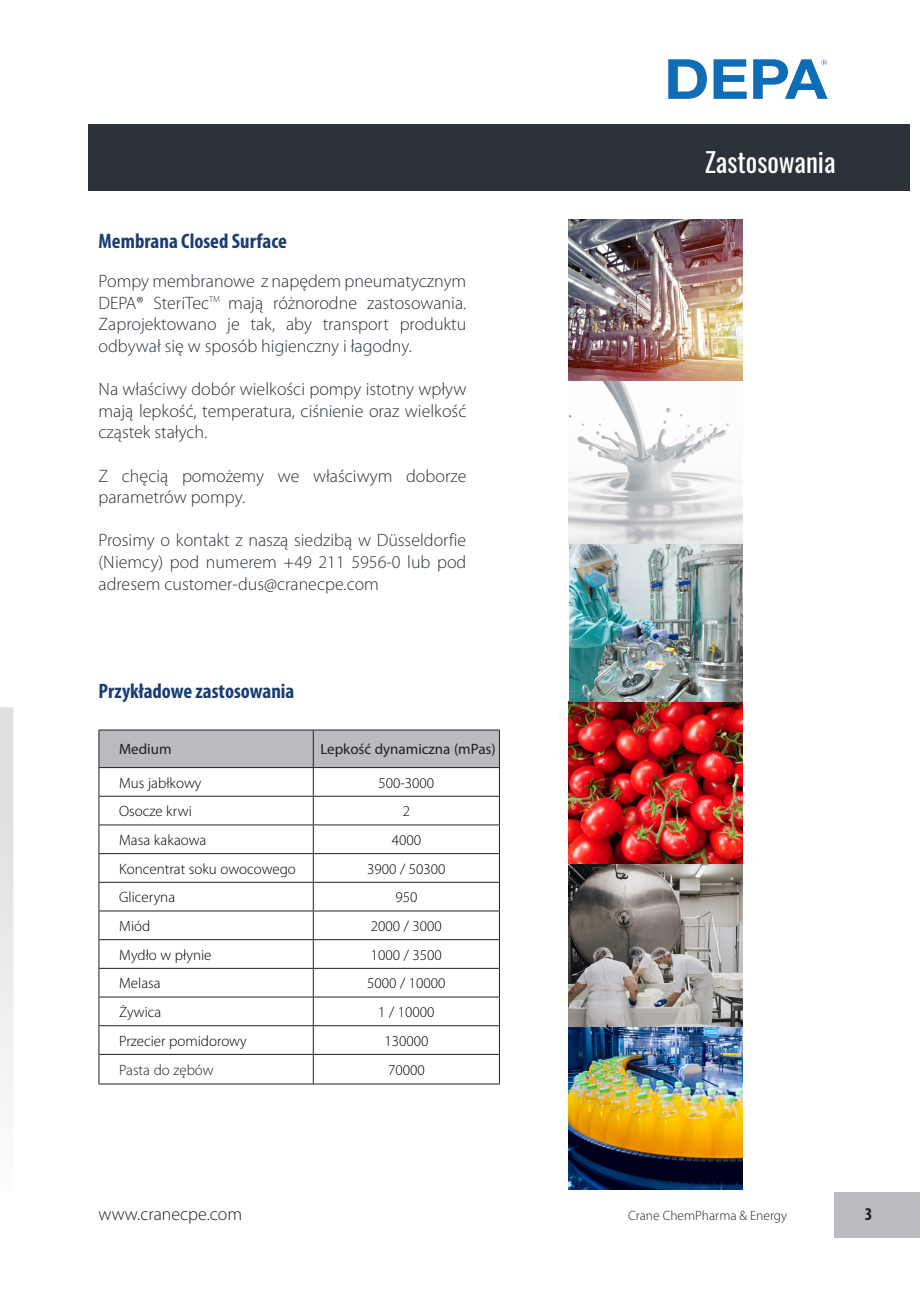
<style>
.page{position:relative;width:920px;height:1290px;background:#fff}
.page>*{position:absolute;margin:0;border:0;box-sizing:border-box;transform-origin:0 0}
.t1{font:27px "Oswald";color:#fff}
.Headings{font:700 condensed 21px "Myriad Pro";color:#1a3d73}
.t2{font:300 18px/21.6px "Myriad Pro";color:#2b3239;text-align:justify}
.t3{font:300 18px "Myriad Pro";color:#231f20}
.t4{font:700 condensed 18px "Myriad Pro";color:#231f20}
.t5{font:300 15px "Myriad Pro";color:#000}
.t6{font:15px "Myriad Pro";color:#231f20}
.t7{font:300 15px "Myriad Pro";color:#231f20}
.t8{font:300 13.5px "Myriad Pro";color:#231f20}
</style>
<div class="page">
<div style="left:834px;top:1192px;width:86px;height:46px;background:#babbbe"></div>
<div style="left:89px;top:124px;width:821px;height:66px;background:#2b3239"></div>
<svg style="left:668px;top:59px;width:39px;height:40px"></svg>
<svg style="left:714px;top:59px;width:33px;height:40px"></svg>
<svg style="left:753px;top:59px;width:75px;height:40px"></svg>
<svg style="left:0;top:707px;width:14px;height:380px;fill:#e7e7e8"></svg>
<svg style="left:99px;top:730px;width:401px;height:354px"></svg>
<hr style="left:99px;top:1084px;width:214px;height:1px;background:#231f20">
<hr style="left:313px;top:1084px;width:187px;height:1px;background:#231f20">
<img style="left:569px;top:219px;width:173px;height:971px">
<p class="Headings" style="left:99px;top:229px;width:190px">Membrana Closed Surface</p>
<p class="t2" style="left:99px;top:271px;width:369px">Pompy membranowe z napędem pneumatycznym DEPA® SteriTec<sup>TM</sup> mają różnorodne zastosowania.<br>Zaprojektowano je tak, aby transport produktu odbywał się w sposób higienczny i łagodny.</p>
<p class="t2" style="left:99px;top:379px;width:369px">Na właściwy dobór wielkości pompy istotny wpływ mają lepkość, temperatura, ciśnienie oraz wielkość cząstek stałych.</p>
<p class="t2" style="left:99px;top:465px;width:369px">Z chęcią pomożemy we właściwym doborze parametrów pompy.</p>
<p class="t2" style="left:99px;top:530px;width:369px">Prosimy o kontakt z naszą siedzibą w Düsseldorfie (Niemcy) pod numerem +49 211 5956-0 lub pod adresem customer-dus@cranecpe.com</p>
<p class="Headings" style="left:99px;top:679px;width:197px">Przykładowe zastosowania</p>
<p class="t6" style="left:119px;top:741px;width:54px">Medium</p>
<p class="t6" style="left:320px;top:741px;width:177px">Lepkość dynamiczna (mPas)</p>
<p class="t5" style="left:119px;top:774px;width:84px">Mus jabłkowy</p>
<p class="t5" style="left:378px;top:774px;width:57px">500-3000</p>
<p class="t5" style="left:119px;top:803px;width:74px">Osocze krwi</p>
<p class="t5" style="left:403px;top:803px;width:9px">2</p>
<p class="t5" style="left:119px;top:832px;width:89px">Masa kakaowa</p>
<p class="t5" style="left:392px;top:832px;width:31px">4000</p>
<p class="t5" style="left:119px;top:860px;width:178px">Koncentrat soku owocowego</p>
<p class="t5" style="left:367px;top:860px;width:80px">3900 / 50300</p>
<p class="t5" style="left:119px;top:889px;width:57px">Gliceryna</p>
<p class="t5" style="left:395px;top:889px;width:23px">950</p>
<p class="t5" style="left:119px;top:918px;width:33px">Miód</p>
<p class="t5" style="left:371px;top:918px;width:73px">2000 / 3000</p>
<p class="t5" style="left:119px;top:946px;width:94px">Mydło w płynie</p>
<p class="t5" style="left:371px;top:946px;width:73px">1000 / 3500</p>
<p class="t5" style="left:119px;top:975px;width:43px">Melasa</p>
<p class="t5" style="left:367px;top:975px;width:80px">5000 / 10000</p>
<p class="t5" style="left:119px;top:1004px;width:44px">Żywica</p>
<p class="t5" style="left:378px;top:1004px;width:58px">1 / 10000</p>
<p class="t5" style="left:119px;top:1032px;width:129px">Przecier pomidorowy</p>
<p class="t5" style="left:384px;top:1032px;width:45px">130000</p>
<p class="t7" style="left:119px;top:1061px;width:96px">Pasta do zębów</p>
<p class="t5" style="left:388px;top:1061px;width:38px">70000</p>
<p class="t1" style="left:705px;top:138px;width:132px">Zastosowania</p>
<p class="t3" style="left:99px;top:1204px;width:145px">www.cranecpe.com</p>
<p class="t8" style="left:628px;top:1208px;width:161px">Crane ChemPharma &amp; Energy</p>
<p class="t4" style="left:865px;top:1204px;width:9px">3</p>
</div>
